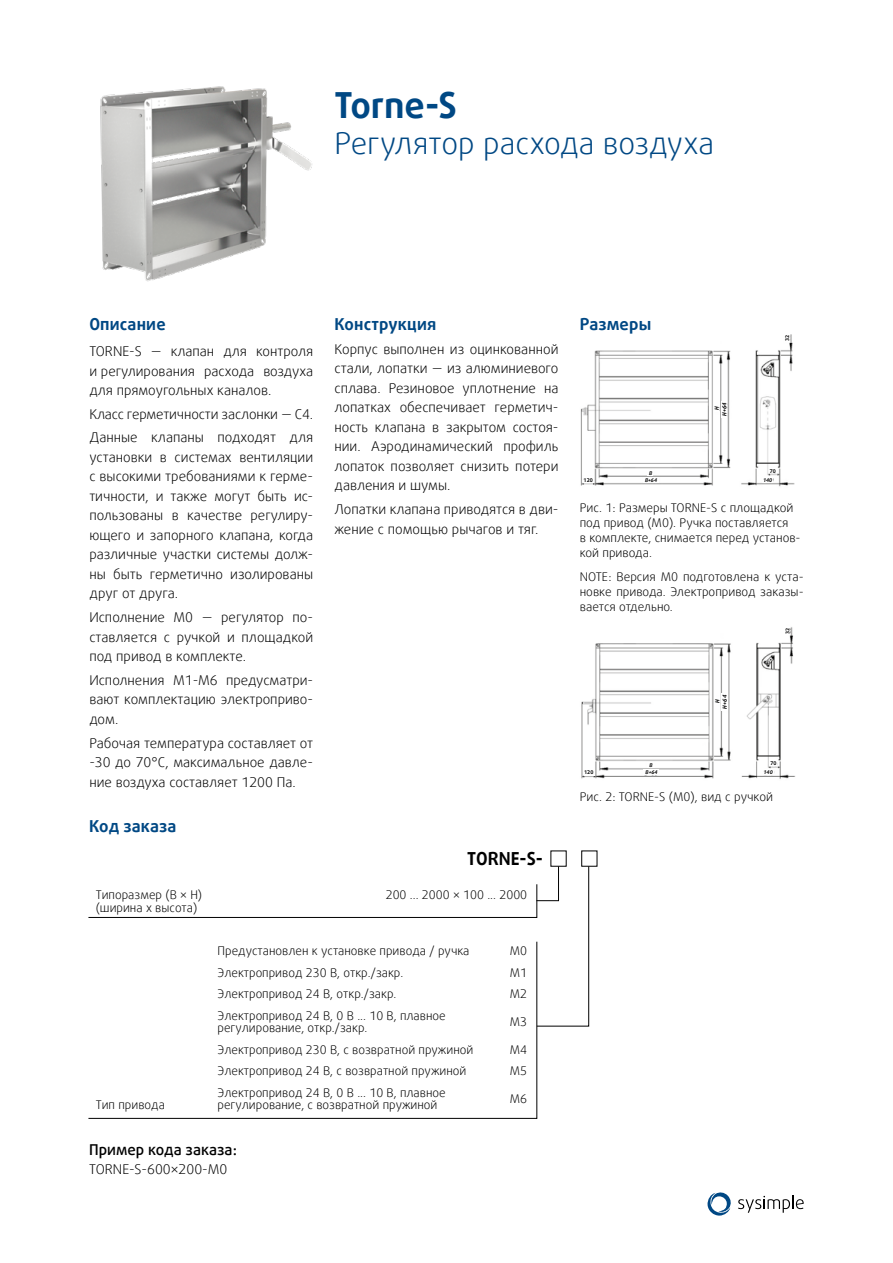
<style>
.page{position:relative;width:893px;height:1263px;background:#fff}
.page>*{position:absolute;margin:0;border:0;box-sizing:border-box;transform-origin:0 0}
.t1{font:700 36px "Daxline Offc Pro";letter-spacing:-.005em;color:#004884}
.t2{font:300 30px "Daxline Offc Pro";letter-spacing:-.005em;color:#004884}
.t3{font:700 18px "Daxline Offc Pro";color:#000}
.t4{font:700 16.5px "Daxline Offc Pro";letter-spacing:.01em;color:#004884}
.t5{font:500 15px "Daxline Offc Pro";color:#000}
.t6{font:300 13.5px/19.5px "Daxline Offc Pro";color:#000;text-align:justify}
.t7{font:300 12px/15px "Daxline Offc Pro";color:#000}
.t8{font:italic 700 5.7px/7.4px "Daxline Offc Pro";color:#000;text-align:center}
.t9{font:700 5.1px "Daxline Offc Pro";color:#000}
.t10{font:italic 700 5.1px/7.2px "Daxline Offc Pro";color:#000;text-align:center}
</style>
<div class="page">
<svg style="left:707px;top:1192px;width:24px;height:23px"></svg>
<svg style="left:738px;top:1195px;width:66px;height:18px"></svg>
<img style="left:100px;top:86px;width:212px;height:196px">
<img style="left:580px;top:335px;width:215px;height:152px">
<div style="left:784px;top:335px;width:6px;height:7px;background:#fff"></div>
<svg style="left:769px;top:469px;width:7px;height:4px"></svg>
<div style="left:762px;top:477px;width:11px;height:5px;background:#fff"></div>
<svg style="left:647px;top:470px;width:6px;height:5px"></svg>
<div style="left:643px;top:477px;width:15px;height:6px;background:#fff"></div>
<div style="left:583px;top:476px;width:10px;height:6px;background:#fff"></div>
<svg style="left:714px;top:406px;width:5px;height:5px"></svg>
<div style="left:721px;top:401px;width:6px;height:17px;background:#fff"></div>
<img style="left:581px;top:627px;width:215px;height:152px">
<div style="left:584px;top:769px;width:11px;height:6px;background:#fff"></div>
<svg style="left:785px;top:627px;width:5px;height:7px"></svg>
<svg style="left:715px;top:697px;width:5px;height:7px"></svg>
<div style="left:722px;top:694px;width:6px;height:17px;background:#fff"></div>
<div style="left:770px;top:760px;width:7px;height:6px;background:#fff"></div>
<div style="left:763px;top:769px;width:10px;height:6px;background:#fff"></div>
<div style="left:647px;top:762px;width:8px;height:5px;background:#fff"></div>
<div style="left:643px;top:770px;width:16px;height:5px;background:#fff"></div>
<svg style="left:88px;top:1027px;width:450px;height:92px"></svg>
<svg style="left:88px;top:850px;width:501px;height:177px"></svg>
<h1 class="t1" style="left:334px;top:81px;width:124px">Torne-S</h1>
<h2 class="t2" style="left:334px;top:123px;width:381px">Регулятор расхода воздуха</h2>
<p class="t4" style="left:89px;top:313px;width:78px">Описание</p>
<p class="t6" style="left:89px;top:341px;width:225px">TORNE-S — клапан для контроля и регулирования расхода воздуха для прямоугольных каналов.</p>
<p class="t6" style="left:89px;top:402px;width:225px;line-height:23.7px">Класс герметичности заслонки — С4.<br>Данные клапаны подходят для</p>
<p class="t6" style="left:89px;top:447px;width:225px">установки в системах вентиляции с высокими требованиями к герме&shy;тичности, и также могут быть ис&shy;пользованы в качестве регулиру&shy;ющего и запорного клапана, когда различные участки системы долж&shy;ны быть герметично изолированы друг от друга.</p>
<p class="t6" style="left:89px;top:608px;width:225px">Исполнение М0 — регулятор по&shy;ставляется с ручкой и площадкой под привод в комплекте.</p>
<p class="t6" style="left:89px;top:670px;width:225px">Исполнения М1-М6 предусматри&shy;вают комплектацию электроприво&shy;дом.</p>
<p class="t6" style="left:89px;top:733px;width:225px">Рабочая температура составляет от -30 до 70°С, максимальное давле&shy;ние воздуха составляет 1200 Па.</p>
<p class="t4" style="left:89px;top:815px;width:89px">Код заказа</p>
<p class="t4" style="left:334px;top:313px;width:103px">Конструкция</p>
<p class="t6" style="left:334px;top:339px;width:225px">Корпус выполнен из оцинкованной стали, лопатки — из алюминиевого сплава. Резиновое уплотнение на лопатках обеспечивает герметич&shy;ность клапана в закрытом состоя&shy;нии. Аэродинамический профиль лопаток позволяет снизить потери давления и шумы.</p>
<p class="t6" style="left:334px;top:500px;width:225px">Лопатки клапана приводятся в дви&shy;жение с помощью рычагов и тяг.</p>
<h3 class="t3" style="left:467px;top:846px;width:77px">TORNE-S-</h3>
<p class="t4" style="left:580px;top:313px;width:73px">Размеры</p>
<p class="t9" style="left:784px;top:341px;width:8px;rotate:-90deg">32</p>
<p class="t8" style="left:713px;top:416px;width:15px;rotate:-90deg">H<br>H+64</p>
<p class="t9" style="left:770px;top:468px;width:8px">70</p>
<p class="t9" style="left:584px;top:476px;width:11px">120</p>
<p class="t10" style="left:645px;top:469px;width:14px">B<br>B+64</p>
<p class="t10" style="left:763px;top:476px;width:11px">140</p>
<p class="t7" style="left:580px;top:500px;width:222px">Рис. 1: Размеры TORNE-S с площадкой под привод (M0). Ручка поставляется<br>в комплекте, снимается перед установ&shy;кой привода.</p>
<p class="t7" style="left:580px;top:569px;width:225px;text-align:justify">NOTE: Версия M0 подготовлена к уста&shy;новке привода. Электропривод заказы&shy;вается отдельно.</p>
<p class="t9" style="left:781px;top:511px;width:8px;rotate:-90deg">32</p>
<p class="t8" style="left:724px;top:539px;width:15px;rotate:-90deg">H+64</p>
<p class="t8" style="left:711px;top:585px;width:15px;rotate:-90deg">H<br>H+64</p>
<p class="t9" style="left:587px;top:599px;width:11px">120</p>
<p class="t10" style="left:648px;top:592px;width:14px">B<br>B+64</p>
<p class="t9" style="left:773px;top:591px;width:8px">70</p>
<p class="t9" style="left:784px;top:634px;width:8px;rotate:-90deg">32</p>
<p class="t8" style="left:714px;top:708px;width:15px;rotate:-90deg">H<br>H+64</p>
<p class="t9" style="left:770px;top:760px;width:8px">70</p>
<p class="t7" style="left:580px;top:789px;width:195px">Рис. 2: TORNE-S (М0), вид с ручкой</p>
<p class="t9" style="left:584px;top:769px;width:11px">120</p>
<p class="t10" style="left:645px;top:762px;width:14px">B<br>B+64</p>
<p class="t10" style="left:763px;top:769px;width:11px">140</p>
<p class="t7" style="left:96px;top:889px;width:108px;line-height:12.6px">Типоразмер (B × H) (ширина х высота)</p>
<p class="t7" style="left:386px;top:888px;width:143px">200 ... 2000 × 100 ... 2000</p>
<p class="t7" style="left:218px;top:943px;width:253px">Предустановлен к установке привода / ручка</p>
<p class="t7" style="left:510px;top:943px;width:19px">M0</p>
<p class="t7" style="left:218px;top:965px;width:187px">Электропривод 230 В, откр./закр.</p>
<p class="t7" style="left:510px;top:965px;width:19px">M1</p>
<p class="t7" style="left:218px;top:986px;width:180px">Электропривод 24 В, откр./закр.</p>
<p class="t7" style="left:510px;top:986px;width:19px">M2</p>
<p class="t7" style="left:218px;top:1009px;width:230px;line-height:12.6px">Электропривод 24 В, 0 В ... 10 В, плавное регулирование, откр./закр.</p>
<p class="t7" style="left:510px;top:1014px;width:19px">M3</p>
<p class="t7" style="left:218px;top:1042px;width:257px">Электропривод 230 В, с возвратной пружиной</p>
<p class="t7" style="left:510px;top:1042px;width:19px">M4</p>
<p class="t7" style="left:218px;top:1063px;width:250px">Электропривод 24 В, с возвратной пружиной</p>
<p class="t7" style="left:510px;top:1063px;width:19px">M5</p>
<p class="t7" style="left:218px;top:1086px;width:230px;line-height:12.6px">Электропривод 24 В, 0 В ... 10 В, плавное регулирование, с возвратной пружиной</p>
<p class="t7" style="left:510px;top:1091px;width:19px">M6</p>
<p class="t5" style="left:89px;top:1139px;width:149px">Пример кода заказа:</p>
<p class="t6" style="left:89px;top:1159px;width:139px">TORNE-S-600×200-M0</p>
<p class="t7" style="left:96px;top:1097px;width:71px">Тип привода</p>
</div>
